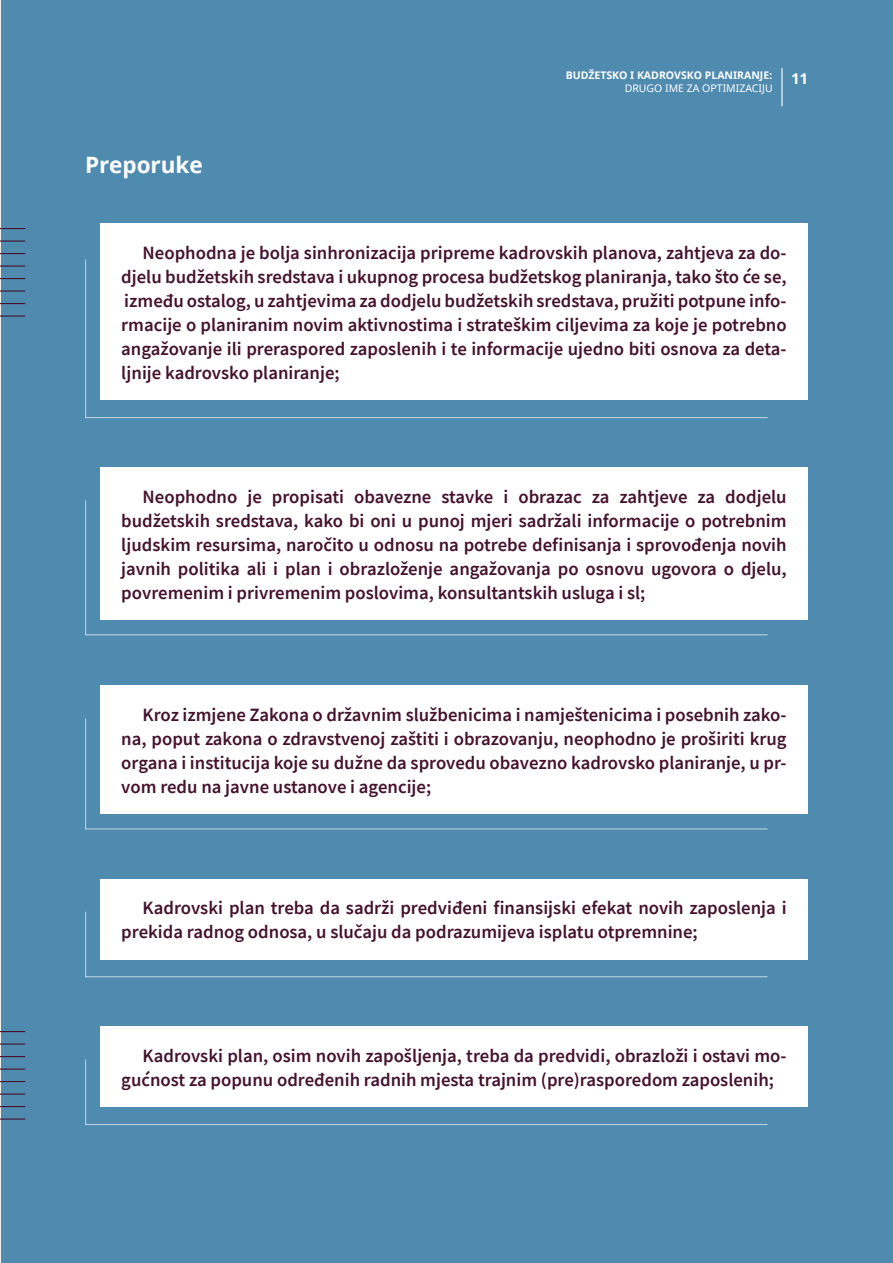
<style>
.page{position:relative;width:893px;height:1263px;background:#fff}
.page>*{position:absolute;margin:0;border:0;box-sizing:border-box;transform-origin:0 0}
.t1{font:700 22.5px "Noto Sans";color:#fff}
.t2{font:600 18.75px/24px "Source Sans Pro";color:#45122e;text-align:justify}
.t3{font:700 15px "Noto Sans";color:#fff}
.t4{font:700 10.5px "Noto Sans";color:#fff}
.t5{font:10.5px "Noto Sans";color:#fff}
</style>
<div class="page">
<div style="left:2px;top:1px;width:891px;height:1262px;background:#4f8aaf"></div>
<hr style="left:781px;top:68px;width:1px;height:38px;background:#fff">
<svg style="left:0;top:228px;width:25px;height:1px"></svg>
<svg style="left:0;top:278px;width:25px;height:1px"></svg>
<svg style="left:0;top:253px;width:25px;height:1px"></svg>
<svg style="left:0;top:303px;width:25px;height:1px"></svg>
<hr style="left:0;top:240px;width:25px;height:2px;background:#45122e">
<hr style="left:0;top:290px;width:25px;height:2px;background:#45122e">
<hr style="left:0;top:265px;width:25px;height:2px;background:#45122e">
<hr style="left:0;top:315px;width:25px;height:2px;background:#45122e">
<svg style="left:0;top:1031px;width:25px;height:1px"></svg>
<svg style="left:0;top:1081px;width:25px;height:1px"></svg>
<svg style="left:0;top:1056px;width:25px;height:1px"></svg>
<svg style="left:0;top:1106px;width:25px;height:1px"></svg>
<hr style="left:0;top:1043px;width:25px;height:2px;background:#45122e">
<hr style="left:0;top:1093px;width:25px;height:2px;background:#45122e">
<hr style="left:0;top:1068px;width:25px;height:2px;background:#45122e">
<svg style="left:0;top:1118px;width:25px;height:1px"></svg>
<svg style="left:85px;top:259px;width:683px;height:160px"></svg>
<div style="left:100px;top:224px;width:708px;height:176px;background:#fff"></div>
<svg style="left:85px;top:500px;width:683px;height:136px"></svg>
<div style="left:100px;top:468px;width:708px;height:152px;background:#fff"></div>
<svg style="left:85px;top:718px;width:683px;height:112px"></svg>
<div style="left:100px;top:686px;width:708px;height:128px;background:#fff"></div>
<svg style="left:85px;top:911px;width:684px;height:67px"></svg>
<div style="left:100px;top:879px;width:708px;height:80px;background:#fff"></div>
<svg style="left:85px;top:1059px;width:683px;height:66px"></svg>
<div style="left:100px;top:1027px;width:708px;height:80px;background:#fff"></div>
<p class="t1" style="left:85px;top:149px;width:119px">Preporuke</p>
<p class="t4" style="left:566px;top:68px;width:208px">BUDŽETSKO I KADROVSKO PLANIRANJE:</p>
<p class="t5" style="left:625px;top:81px;width:149px">DRUGO IME ZA OPTIMIZACIJU</p>
<p class="t3" style="left:791px;top:68px;width:18px">11</p>
<p class="t2" style="left:121px;top:240px;width:667px;text-indent:21px">Neophodna je bolja sinhronizacija pripreme kadrovskih planova, zahtjeva za do&shy;djelu budžetskih sredstava i ukupnog procesa budžetskog planiranja, tako što će se, između ostalog, u zahtjevima za dodjelu budžetskih sredstava, pružiti potpune info&shy;rmacije o planiranim novim aktivnostima i strateškim ciljevima za koje je potrebno angažovanje ili preraspored zaposlenih i te informacije ujedno biti osnova za deta&shy;ljnije kadrovsko planiranje;</p>
<p class="t2" style="left:121px;top:484px;width:667px;text-indent:21px">Neophodno je propisati obavezne stavke i obrazac za zahtjeve za dodjelu budžetskih sredstava, kako bi oni u punoj mjeri sadržali informacije o potrebnim ljudskim resursima, naročito u odnosu na potrebe definisanja i sprovođenja novih javnih politika ali i plan i obrazloženje angažovanja po osnovu ugovora o djelu, povremenim i privremenim poslovima, konsultantskih usluga i sl;</p>
<p class="t2" style="left:121px;top:702px;width:667px;text-indent:21px">Kroz izmjene Zakona o državnim službenicima i namještenicima i posebnih zako&shy;na, poput zakona o zdravstvenoj zaštiti i obrazovanju, neophodno je proširiti krug organa i institucija koje su dužne da sprovedu obavezno kadrovsko planiranje, u pr&shy;vom redu na javne ustanove i agencije;</p>
<p class="t2" style="left:121px;top:896px;width:667px;text-indent:21px">Kadrovski plan treba da sadrži predviđeni finansijski efekat novih zaposlenja i prekida radnog odnosa, u slučaju da podrazumijeva isplatu otpremnine;</p>
<p class="t2" style="left:121px;top:1043px;width:667px;text-indent:21px">Kadrovski plan, osim novih zapošljenja, treba da predvidi, obrazloži i ostavi mo&shy;gućnost za popunu određenih radnih mjesta trajnim (pre)rasporedom zaposlenih;</p>
</div>
